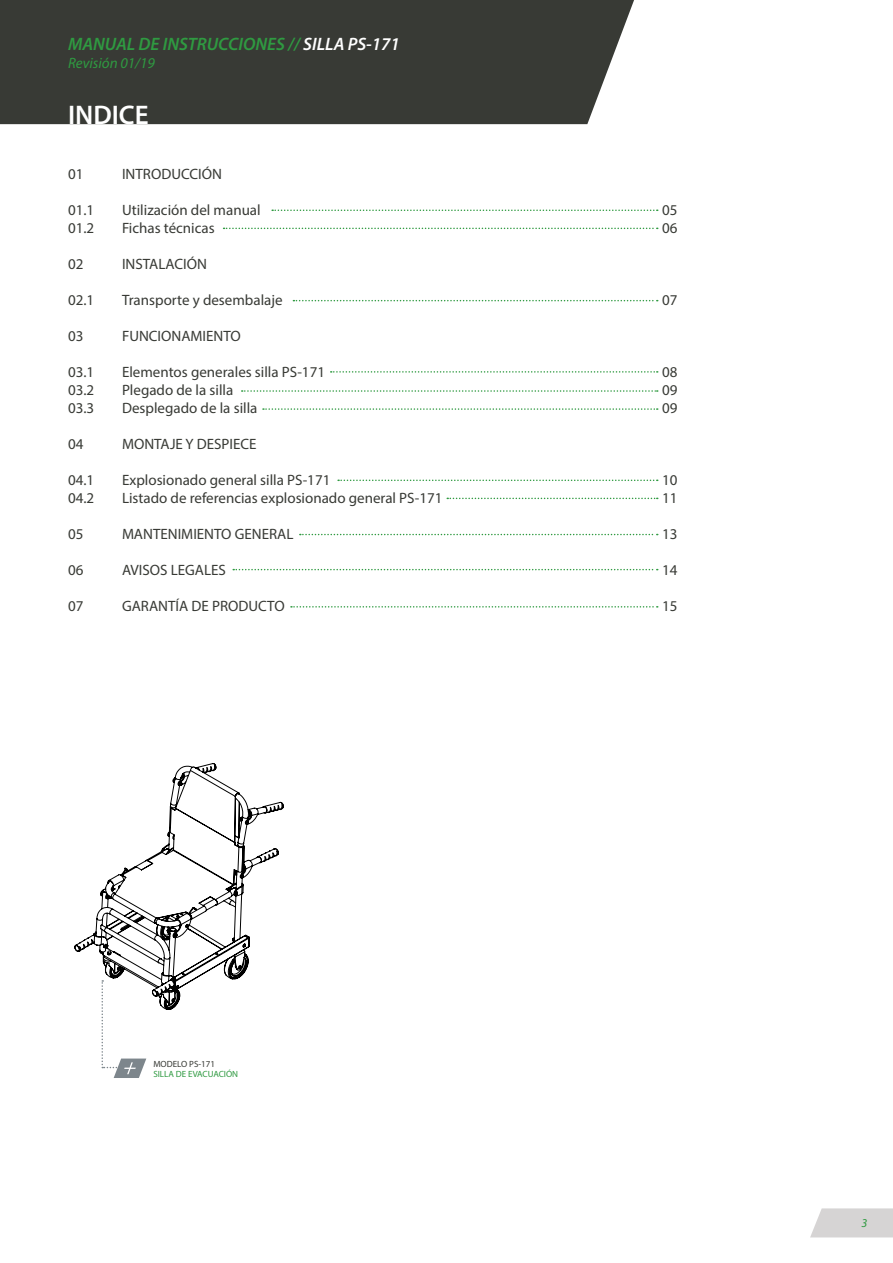
<style>
.page{position:relative;width:893px;height:1263px;background:#fff}
.page>*{position:absolute;margin:0;border:0;box-sizing:border-box;transform-origin:0 0}
.t1{font:600 27px "Myriad Pro";color:#fff}
.t2{font:italic 600 18px "Myriad Pro";color:#2f9a41}
.t3{font:15px "Myriad Pro";color:#383a35}
.t4{font:italic 15px "Myriad Pro";color:#2f9a41}
.t5{font:italic 12px "Myriad Pro";color:#2f9a41}
.t6{font:9px "Myriad Pro";color:#2f9a41}
.t7{font:9px "Myriad Pro";color:#383a35}
.s1{color:#fff}
</style>
<div class="page">
<div style="left:0;top:0;width:634px;height:124px;background:#383a35"></div>
<svg style="left:810px;top:1208px;width:83px;height:29px;background:#d9d7d7"></svg>
<svg style="left:272px;top:210px;width:386px;height:1px"></svg>
<svg style="left:224px;top:228px;width:434px;height:1px"></svg>
<svg style="left:293px;top:300px;width:365px;height:1px"></svg>
<svg style="left:263px;top:408px;width:395px;height:2px"></svg>
<svg style="left:338px;top:480px;width:320px;height:1px"></svg>
<svg style="left:447px;top:498px;width:211px;height:1px"></svg>
<svg style="left:331px;top:371px;width:327px;height:2px"></svg>
<svg style="left:242px;top:390px;width:416px;height:2px"></svg>
<svg style="left:300px;top:534px;width:358px;height:1px"></svg>
<svg style="left:233px;top:569px;width:425px;height:1px"></svg>
<svg style="left:291px;top:606px;width:367px;height:2px"></svg>
<svg style="left:102px;top:1010px;width:44px;height:68px"></svg>
<svg style="left:74px;top:763px;width:210px;height:247px"></svg>
<p class="t2" style="left:68px;top:32px;width:333px">MANUAL DE INSTRUCCIONES // <span class="s1">SILLA PS-171</span></p>
<p class="t4" style="left:68px;top:53px;width:88px">Revisión 01/19</p>
<h1 class="t1" style="left:68px;top:98px;width:82px">INDICE</h1>
<p class="t3" style="left:68px;top:164px;width:17px">01</p>
<p class="t3" style="left:122px;top:164px;width:101px">INTRODUCCIÓN</p>
<p class="t3" style="left:68px;top:200px;width:28px">01.1</p>
<p class="t3" style="left:122px;top:200px;width:140px">Utilización del manual</p>
<p class="t3" style="left:662px;top:200px;width:17px">05</p>
<p class="t3" style="left:68px;top:218px;width:28px">01.2</p>
<p class="t3" style="left:122px;top:218px;width:94px">Fichas técnicas</p>
<p class="t3" style="left:662px;top:218px;width:17px">06</p>
<p class="t3" style="left:68px;top:254px;width:17px">02</p>
<p class="t3" style="left:122px;top:254px;width:86px">INSTALACIÓN</p>
<p class="t3" style="left:68px;top:290px;width:28px">02.1</p>
<p class="t3" style="left:122px;top:290px;width:162px">Transporte y desembalaje</p>
<p class="t3" style="left:662px;top:290px;width:17px">07</p>
<p class="t3" style="left:68px;top:326px;width:17px">03</p>
<p class="t3" style="left:122px;top:326px;width:120px">FUNCIONAMIENTO</p>
<p class="t3" style="left:68px;top:362px;width:28px">03.1</p>
<p class="t3" style="left:122px;top:362px;width:205px">Elementos generales silla PS-171</p>
<p class="t3" style="left:662px;top:362px;width:17px">08</p>
<p class="t3" style="left:68px;top:380px;width:28px">03.2</p>
<p class="t3" style="left:122px;top:380px;width:113px">Plegado de la silla</p>
<p class="t3" style="left:662px;top:380px;width:17px">09</p>
<p class="t3" style="left:68px;top:398px;width:28px">03.3</p>
<p class="t3" style="left:122px;top:398px;width:137px">Desplegado de la silla</p>
<p class="t3" style="left:662px;top:398px;width:17px">09</p>
<p class="t3" style="left:68px;top:434px;width:17px">04</p>
<p class="t3" style="left:122px;top:434px;width:136px">MONTAJE Y DESPIECE</p>
<p class="t3" style="left:68px;top:470px;width:28px">04.1</p>
<p class="t3" style="left:122px;top:470px;width:210px">Explosionado general silla PS-171</p>
<p class="t3" style="left:662px;top:470px;width:17px">10</p>
<p class="t3" style="left:68px;top:488px;width:28px">04.2</p>
<p class="t3" style="left:122px;top:488px;width:322px">Listado de referencias explosionado general PS-171</p>
<p class="t3" style="left:662px;top:488px;width:17px">11</p>
<p class="t3" style="left:68px;top:524px;width:17px">05</p>
<p class="t3" style="left:122px;top:524px;width:173px">MANTENIMIENTO GENERAL</p>
<p class="t3" style="left:662px;top:524px;width:17px">13</p>
<p class="t3" style="left:68px;top:560px;width:17px">06</p>
<p class="t3" style="left:122px;top:560px;width:105px">AVISOS LEGALES</p>
<p class="t3" style="left:662px;top:560px;width:17px">14</p>
<p class="t3" style="left:68px;top:596px;width:17px">07</p>
<p class="t3" style="left:122px;top:596px;width:164px">GARANTÍA DE PRODUCTO</p>
<p class="t3" style="left:662px;top:596px;width:17px">15</p>
<p class="t7" style="left:153px;top:1058px;width:63px">MODELO PS-171</p>
<p class="t6" style="left:153px;top:1069px;width:86px">SILLA DE EVACUACIÓN</p>
<p class="t5" style="left:861px;top:1216px;width:7px">3</p>
</div>
